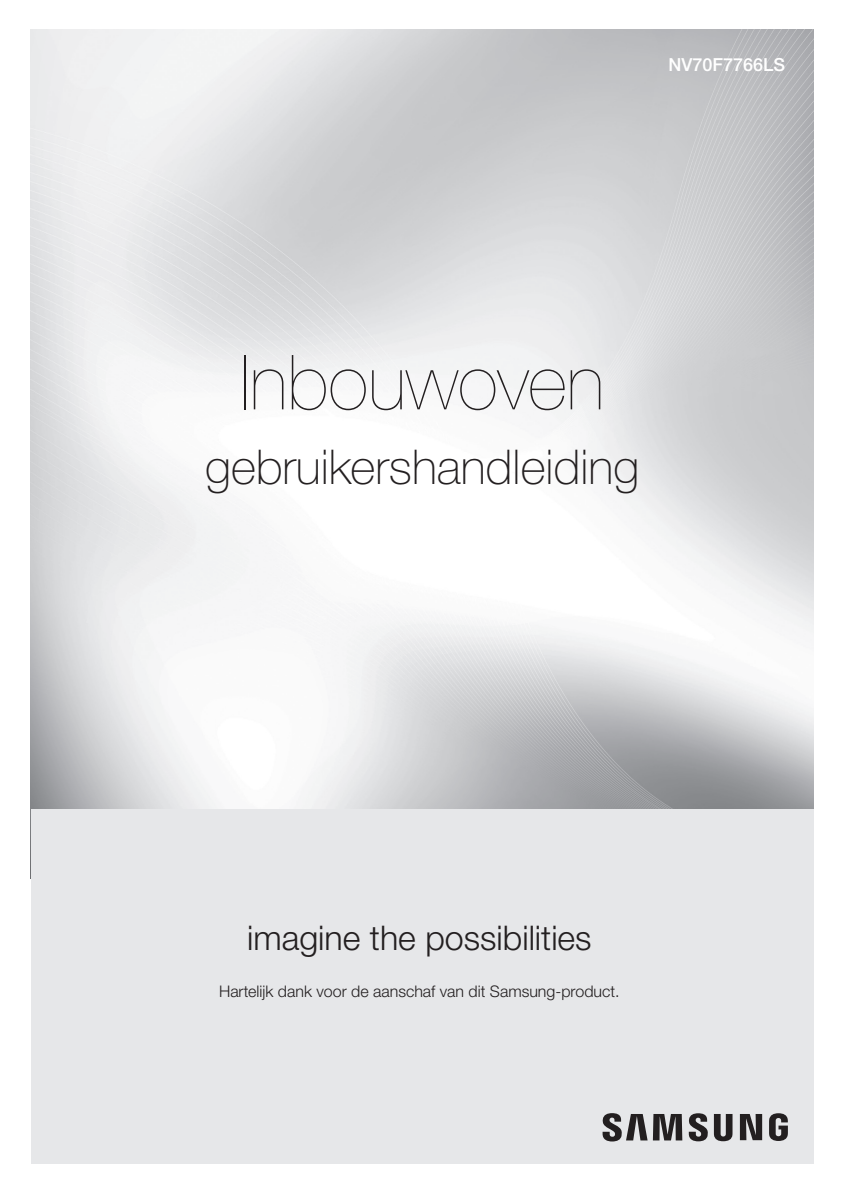
<style>
.page{position:relative;width:842px;height:1195px;background:#fff}
.page>*{position:absolute;margin:0;border:0;box-sizing:border-box;transform-origin:0 0}
.t1{font:200 76px "Helvetica Neue LTW1 G";color:#231f20}
.t2{font:100 48px "Helvetica Neue LTW1 G";color:#231f20}
.t3{font:300 34px "Helvetica Neue LTW1 G";color:#231f20}
.t4{font:500 18px "Helvetica Neue LTW1 G";color:#fff}
.t5{font:300 16px "Helvetica Neue LTW1 G";color:#231f20}
</style>
<div class="page">
<img style="left:31px;top:29px;width:782px;height:780px">
<div style="left:31px;top:809px;width:782px;height:354px;background:#e6e7e9"></div>
<svg style="left:739px;top:1114px;width:23px;height:25px"></svg>
<svg style="left:602px;top:1113px;width:80px;height:28px"></svg>
<svg style="left:688px;top:1113px;width:44px;height:27px"></svg>
<svg style="left:769px;top:1113px;width:18px;height:27px"></svg>
<p class="t4" style="left:668px;top:53px;width:118px">NV70F7766LS</p>
<h1 class="t1" style="left:240px;top:338px;width:366px">Inbouwoven</h1>
<h2 class="t2" style="left:205px;top:438px;width:435px">gebruikershandleiding</h2>
<h3 class="t3" style="left:247px;top:916px;width:346px">imagine the possibilities</h3>
<p class="t5" style="left:219px;top:981px;width:402px">Hartelijk dank voor de aanschaf van dit Samsung-product.</p>
</div>
